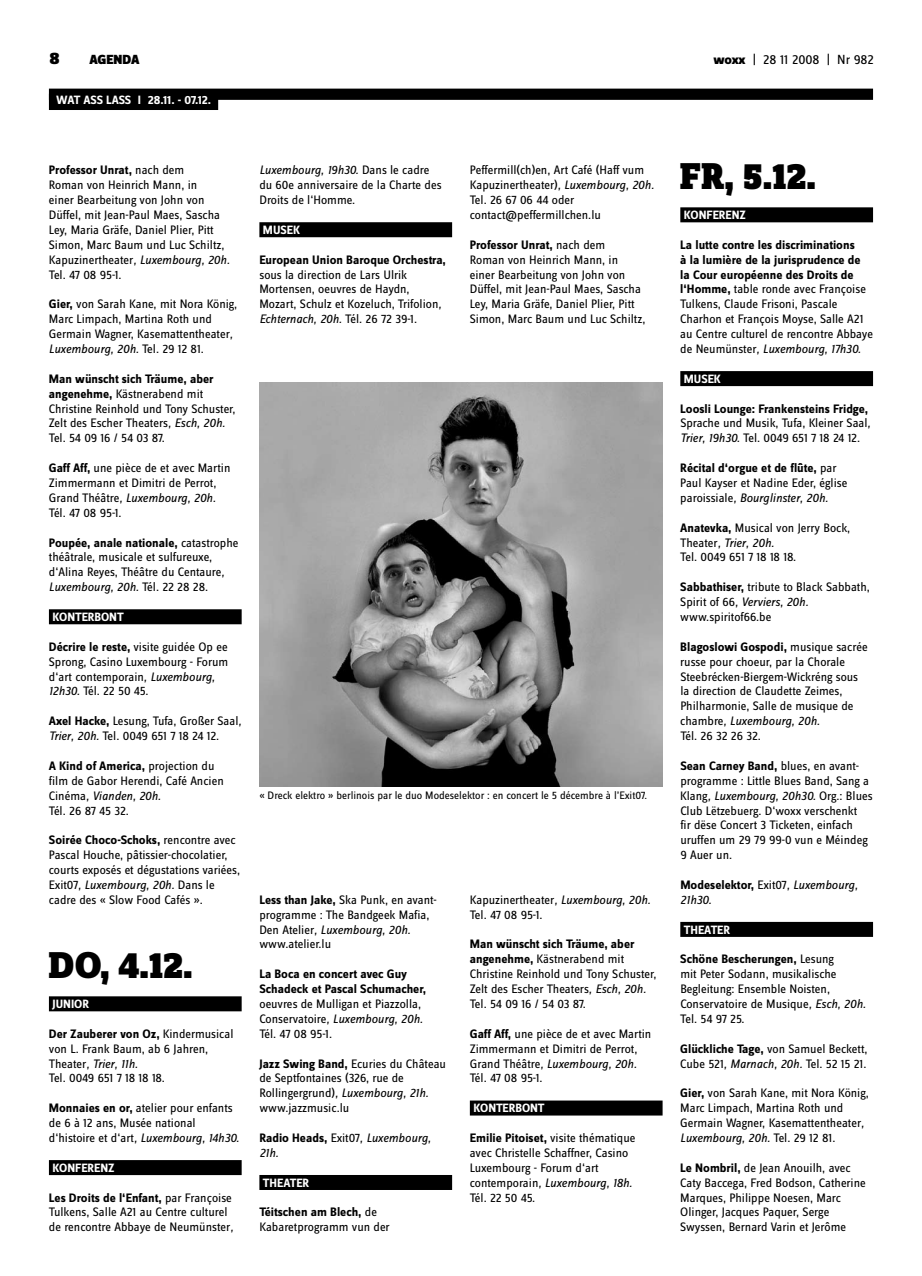
<style>
.page{position:relative;width:922px;height:1276px;background:#fff}
.page>*{position:absolute;margin:0;border:0;box-sizing:border-box;transform-origin:0 0}
.t1{font:900 38.75px "Zine Slab Dis";color:#000}
.t2{font:13.75px "Zine Sans Dis";color:#000}
.t3{font:900 13.75px "Zine Sans Dis";color:#000}
.t4{font:12.75px/14.9px "Zine Sans Dis";color:#000}
.t5{font:700 12.75px/14.9px "Zine Sans Dis";color:#000}
.t6{font:italic 12.75px/14.9px "Zine Sans Dis";color:#000}
.t7{font:700 12.5px "Zine Sans Dis";color:#fff}
.t8{font:11.25px "Zine Sans Dis";color:#000}
.s1{font-weight:800}
.s2{font-weight:700}
.s3{font-style:italic}
.s4{font-weight:700;font-style:normal}
.s5{font-style:normal}
</style>
<div class="page">
<div style="left:680px;top:207px;width:192px;height:15px;background:#000"></div>
<div style="left:680px;top:371px;width:192px;height:15px;background:#000"></div>
<div style="left:680px;top:922px;width:192px;height:15px;background:#000"></div>
<div style="left:49px;top:89px;width:823px;height:11px;background:#000"></div>
<div style="left:49px;top:94px;width:169px;height:16px;background:#000"></div>
<div style="left:49px;top:609px;width:192px;height:15px;background:#000"></div>
<div style="left:49px;top:996px;width:192px;height:15px;background:#000"></div>
<div style="left:49px;top:1160px;width:192px;height:15px;background:#000"></div>
<div style="left:259px;top:222px;width:193px;height:15px;background:#000"></div>
<div style="left:259px;top:1175px;width:193px;height:15px;background:#000"></div>
<div style="left:469px;top:1100px;width:193px;height:15px;background:#000"></div>
<img style="left:259px;top:383px;width:403px;height:403px">
<p class="t3" style="left:89px;top:53px;width:52px">AGENDA</p>
<p class="t2" style="left:713px;top:53px;width:162px"><span class="s1">woxx</span> | 28 11 2008 | Nr 982</p>
<p class="t7" style="left:56px;top:93px;width:69px">WAT ASS LASSI</p>
<p class="t7" style="left:148px;top:93px;width:65px">28.11. - 07.12.</p>
<p class="t4" style="left:49px;top:163px;width:182px"><span class="s2">Professor Unrat,</span> nach dem<br>Roman von Heinrich Mann, in<br>einer Bearbeitung von John von<br>Düffel, mit Jean-Paul Maes, Sascha<br>Ley, Maria Gräfe, Daniel Plier, Pitt<br>Simon, Marc Baum und Luc Schiltz,<br>Kapuzinertheater<span class="s3">, Luxembourg, 20h.<br></span>Tel. 47 08 95-1.</p>
<p class="t4" style="left:49px;top:297px;width:190px"><span class="s2">Gier,</span> von Sarah Kane, mit Nora König, Marc Limpach, Martina Roth und Germain Wagner, Kasemattentheater<span class="s3">, Luxembourg, 20h.</span> Tel. 29 12 81.</p>
<p class="t4" style="left:49px;top:372px;width:188px"><span class="s2">Man wünscht sich Träume, aber angenehme,</span> Kästnerabend mit<br>Christine Reinhold und Tony Schuster,<br>Zelt des Escher Theaters<span class="s3">, Esch, 20h.<br></span>Tel. 54 09 16 / 54 03 87.</p>
<p class="t4" style="left:49px;top:461px;width:183px"><span class="s2">Gaff Aff,</span> une pièce de et avec Martin<br>Zimmermann et Dimitri de Perrot,<br>Grand Théâtre<span class="s3">, Luxembourg, 20h.<br></span>Tél. 47 08 95-1.</p>
<p class="t4" style="left:49px;top:535px;width:191px"><span class="s2">Poupée, anale nationale,</span> catastrophe théâtrale, musicale et sulfureuxe, d‘Alina Reyes, Théâtre du Centaure<span class="s3">, Luxembourg, 20h.</span> Tél. 22 28 28.</p>
<p class="t7" style="left:52px;top:610px;width:70px">konterbont</p>
<p class="t4" style="left:49px;top:640px;width:181px"><span class="s2">Décrire le reste,</span> visite guidée Op ee<br>Sprong, Casino Luxembourg - Forum d‘art contemporain<span class="s3">, Luxembourg,<br>12h30.</span> Tél. 22 50 45.</p>
<p class="t4" style="left:49px;top:714px;width:194px"><span class="s2">Axel Hacke,</span> Lesung, Tufa, Großer Saal<span class="s3">,<br>Trier, 20h.</span> Tel. 0049 651 7 18 24 12.</p>
<p class="t4" style="left:49px;top:759px;width:176px"><span class="s2">A Kind of America,</span> projection du film de Gabor Herendi, Café Ancien<br>Cinéma<span class="s3">, Vianden, 20h.<br></span>Tél. 26 87 45 32.</p>
<p class="t4" style="left:49px;top:833px;width:193px"><span class="s2">Soirée Choco-Schoks,</span> rencontre avec Pascal Houche, pâtissier-chocolatier, courts exposés et dégustations variées, Exit07<span class="s3">, Luxembourg, 20h.</span> Dans le cadre des « Slow Food Cafés ».</p>
<h1 class="t1" style="left:49px;top:945px;width:145px">Do, 4.12.</h1>
<p class="t7" style="left:52px;top:997px;width:38px">junior</p>
<p class="t4" style="left:49px;top:1027px;width:186px"><span class="s2">Der Zauberer von Oz,</span> Kindermusical von L. Frank Baum, ab 6 Jahren,<br>Theater<span class="s3">, Trier, 11h.<br></span>Tel. 0049 651 7 18 18 18.</p>
<p class="t4" style="left:49px;top:1101px;width:192px"><span class="s2">Monnaies en or,</span> atelier pour enfants de 6 à 12 ans, Musée national d‘histoire et d‘art<span class="s3">, Luxembourg, 14h30.</span></p>
<p class="t7" style="left:52px;top:1161px;width:64px">konferenz</p>
<p class="t4" style="left:49px;top:1190px;width:186px"><span class="s2">Les Droits de l‘Enfant,</span> par Françoise<br>Tulkens, Salle A21 au Centre culturel de rencontre Abbaye de Neumünster<span class="s3">,</span></p>
<p class="t4" style="left:259px;top:163px;width:184px"><span class="s3">Luxembourg, 19h30.</span> Dans le cadre du 60e anniversaire de la Charte des<br>Droits de l‘Homme.</p>
<p class="t7" style="left:263px;top:223px;width:38px">musek</p>
<p class="t5" style="left:259px;top:253px;width:188px">European Union Baroque Orchestra,</p>
<p class="t4" style="left:259px;top:268px;width:184px">sous la direction de Lars Ulrik Mortensen, oeuvres de Haydn, Mozart, Schulz et Kozeluch, Trifolion<span class="s3">, Echternach, 20h.</span> Tél. 26 72 39-1.</p>
<p class="t4" style="left:469px;top:163px;width:186px">Peffermill(ch)en, Art Café (Haff vum<br>Kapuzinertheater)<span class="s3">, Luxembourg, 20h.<br></span>Tel. 26 67 06 44 oder contact@peffermillchen.lu</p>
<p class="t4" style="left:469px;top:238px;width:177px"><span class="s2">Professor Unrat,</span> nach dem<br>Roman von Heinrich Mann, in einer Bearbeitung von John von<br>Düffel, mit Jean-Paul Maes, Sascha<br>Ley, Maria Gräfe, Daniel Plier, Pitt<br>Simon, Marc Baum und Luc Schiltz,</p>
<p class="t8" style="left:259px;top:789px;width:389px">« Dreck elektro » berlinois par le duo Modeselektor : en concert le 5 décembre à l’Exit07.</p>
<p class="t4" style="left:259px;top:893px;width:179px"><span class="s2">Less than Jake,</span> Ska Punk, en avant&shy;programme : The Bandgeek Mafia,<br>Den Atelier<span class="s3">, Luxembourg, 20h. </span>www.atelier.lu</p>
<p class="t5" style="left:259px;top:967px;width:168px">La Boca en concert avec Guy<br>Schadeck et Pascal Schumacher,</p>
<p class="t4" style="left:259px;top:997px;width:165px">oeuvres de Mulligan et Piazzolla,<br>Conservatoire<span class="s3">, Luxembourg, 20h.<br></span>Tél. 47 08 95-1.</p>
<p class="t4" style="left:259px;top:1056px;width:188px"><span class="s2">Jazz Swing Band,</span> Ecuries du Château de Septfontaines (326, rue de<br>Rollingergrund)<span class="s3">, Luxembourg, 21h. </span>www.jazzmusic.lu</p>
<p class="t6" style="left:259px;top:1130px;width:173px"><span class="s4">Radio Heads,</span> <span class="s5">Exit07</span>, Luxembourg,<br>21h.</p>
<p class="t7" style="left:263px;top:1176px;width:48px">th eater</p>
<p class="t4" style="left:259px;top:1205px;width:132px"><span class="s2">Téitschen am Blech,</span> de<br>Kabaretprogramm vun der</p>
<p class="t4" style="left:469px;top:893px;width:182px">Kapuzinertheater<span class="s3">, Luxembourg, 20h.<br></span>Tel. 47 08 95-1.</p>
<p class="t4" style="left:469px;top:937px;width:188px"><span class="s2">Man wünscht sich Träume, aber angenehme,</span> Kästnerabend mit<br>Christine Reinhold und Tony Schuster,<br>Zelt des Escher Theaters<span class="s3">, Esch, 20h.<br></span>Tel. 54 09 16 / 54 03 87.</p>
<p class="t4" style="left:469px;top:1027px;width:183px"><span class="s2">Gaff Aff,</span> une pièce de et avec Martin<br>Zimmermann et Dimitri de Perrot,<br>Grand Théâtre<span class="s3">, Luxembourg, 20h.<br></span>Tél. 47 08 95-1.</p>
<p class="t7" style="left:473px;top:1101px;width:70px">konterbont</p>
<p class="t4" style="left:469px;top:1131px;width:167px"><span class="s2">Emilie Pitoiset,</span> visite thématique avec Christelle Schaffner, Casino<br>Luxembourg - Forum d‘art contemporain<span class="s3">, Luxembourg, 18h.<br></span>Tél. 22 50 45.</p>
<h1 class="t1" style="left:680px;top:156px;width:137px">Fr, 5.12.</h1>
<p class="t7" style="left:683px;top:208px;width:64px">konferenz</p>
<p class="t4" style="left:680px;top:238px;width:194px"><span class="s2">La lutte contre les discriminations<br>à la lumière de la jurisprudence de la Cour européenne des Droits de l‘Homme,</span> table ronde avec Françoise Tulkens, Claude Frisoni, Pascale Charhon et François Moyse, Salle A21 au Centre culturel de rencontre Abbaye de Neumünster<span class="s3">, Luxembourg, 17h30.</span></p>
<p class="t7" style="left:683px;top:372px;width:38px">musek</p>
<p class="t4" style="left:680px;top:402px;width:192px"><span class="s2">Loosli Lounge: Frankensteins Fridge,<br></span>Sprache und Musik, Tufa, Kleiner Saal<span class="s3">,<br>Trier, 19h30.</span> Tel. 0049 651 7 18 24 12.</p>
<p class="t4" style="left:680px;top:461px;width:168px"><span class="s2">Récital d‘orgue et de flûte,</span> par<br>Paul Kayser et Nadine Eder, église paroissiale<span class="s3">, Bourglinster, 20h.</span></p>
<p class="t4" style="left:680px;top:521px;width:171px"><span class="s2">Anatevka,</span> Musical von Jerry Bock,<br>Theater<span class="s3">, Trier, 20h.<br></span>Tel. 0049 651 7 18 18 18.</p>
<p class="t4" style="left:680px;top:580px;width:191px"><span class="s2">Sabbathiser,</span> tribute to Black Sabbath,<br>Spirit of 66<span class="s3">, Verviers, 20h. </span>www.spiritof66.be</p>
<p class="t4" style="left:680px;top:640px;width:189px"><span class="s2">Blagoslowi Gospodi,</span> musique sacrée russe pour choeur, par la Chorale<br>Steebrécken-Biergem-Wickréng sous la direction de Claudette Zeimes,<br>Philharmonie, Salle de musique de chambre<span class="s3">, Luxembourg, 20h.<br></span>Tél. 26 32 26 32.</p>
<p class="t4" style="left:680px;top:759px;width:194px"><span class="s2">Sean Carney Band,</span> blues, en avant&shy;programme : Little Blues Band, Sang a<br>Klang<span class="s3">, Luxembourg, 20h30.</span> Org.: Blues<br>Club Lëtzebuerg. D‘woxx verschenkt<br>fir dëse Concert 3 Ticketen, einfach uruffen um 29 79 99-0 vun e Méindeg<br>9 Auer un.</p>
<p class="t6" style="left:680px;top:877px;width:179px"><span class="s4">Modeselektor,</span> <span class="s5">Exit07</span>, Luxembourg,<br>21h30.</p>
<p class="t7" style="left:683px;top:923px;width:48px">th eater</p>
<p class="t4" style="left:680px;top:952px;width:187px"><span class="s2">Schöne Bescherungen,</span> Lesung<br>mit Peter Sodann, musikalische<br>Begleitung: Ensemble Noisten,<br>Conservatoire de Musique<span class="s3">, Esch, 20h.<br></span>Tel. 54 97 25.</p>
<p class="t4" style="left:680px;top:1041px;width:189px"><span class="s2">Glückliche Tage,</span> von Samuel Beckett,<br>Cube 521<span class="s3">, Marnach, 20h.</span> Tel. 52 15 21.</p>
<p class="t4" style="left:680px;top:1086px;width:190px"><span class="s2">Gier,</span> von Sarah Kane, mit Nora König, Marc Limpach, Martina Roth und Germain Wagner, Kasemattentheater<span class="s3">, Luxembourg, 20h.</span> Tel. 29 12 81.</p>
<p class="t4" style="left:680px;top:1161px;width:187px"><span class="s2">Le Nombril,</span> de Jean Anouilh, avec Caty Baccega, Fred Bodson, Catherine Marques, Philippe Noesen, Marc Olinger, Jacques Paquer, Serge Swyssen, Bernard Varin et Jerôme</p>
</div>
